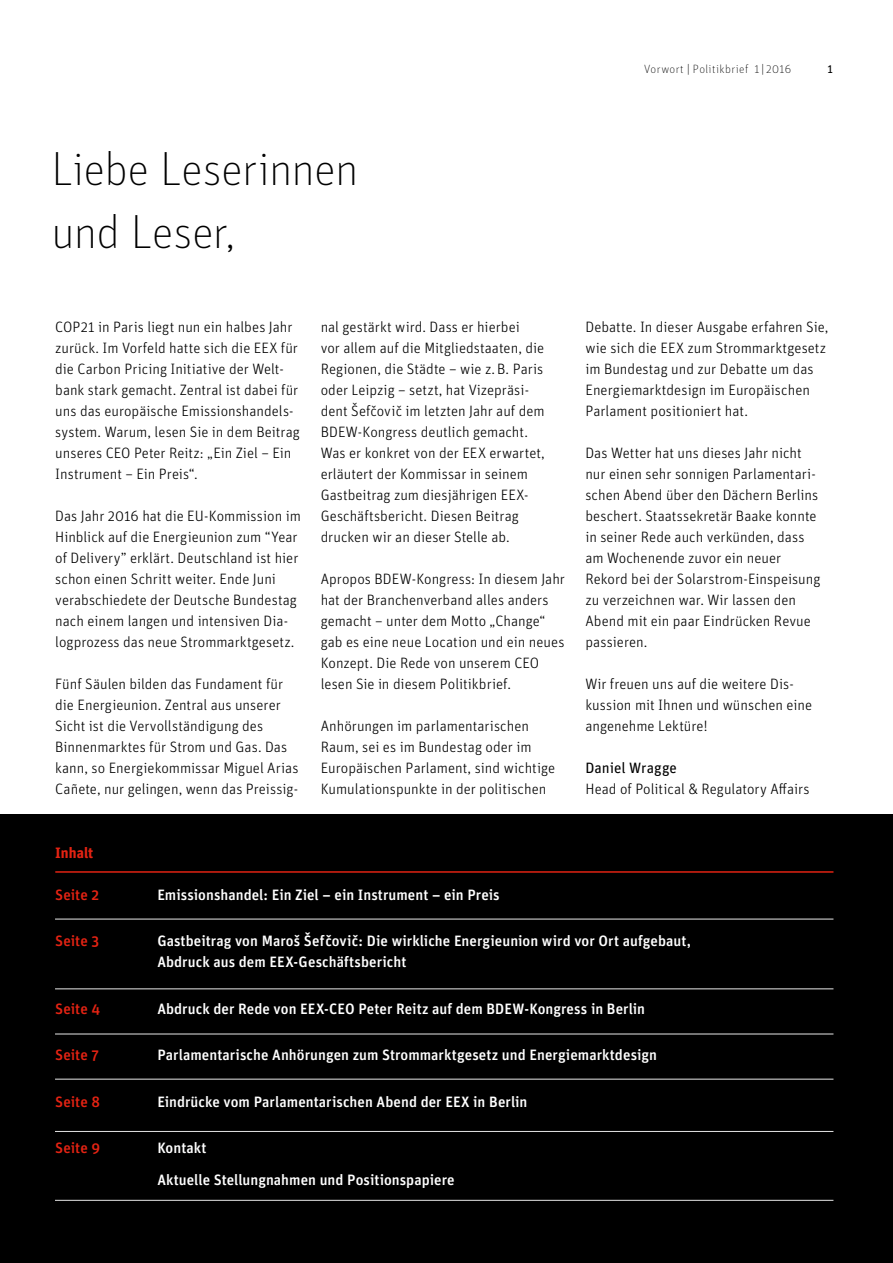
<style>
.page{position:relative;width:893px;height:1263px;background:#fff}
.page>*{position:absolute;margin:0;border:0;box-sizing:border-box;transform-origin:0 0}
.t1{font:100 48px/63px "Unit";letter-spacing:-.02em;color:#000}
.t2{font:300 15px/21px "Unit";color:#000}
.t3{font:500 15px/21px "Unit";letter-spacing:.005em;color:#fff}
.t4{font:500 15px "Unit";color:#e42313}
.t5{font:15px "Unit";color:#000}
.t6{font:700 15px "Unit";letter-spacing:.005em;color:#e42313}
.t7{font:100 12px "Unit";letter-spacing:.035em;color:#000}
.t8{font:12px "Unit";color:#000}
</style>
<div class="page">
<div style="left:0;top:815px;width:893px;height:448px;background:#000"></div>
<hr style="left:55px;top:871px;width:778px;height:2px;background:#e42313">
<hr style="left:55px;top:918px;width:778px;height:1px;background:#dadada">
<hr style="left:55px;top:988px;width:778px;height:1px;background:#dadada">
<hr style="left:55px;top:1033px;width:778px;height:1px;background:#dadada">
<hr style="left:55px;top:1078px;width:778px;height:2px;background:#dadada">
<hr style="left:55px;top:1131px;width:778px;height:1px;background:#dadada">
<hr style="left:55px;top:1200px;width:778px;height:1px;background:#dadada">
<p class="t7" style="left:644px;top:61px;width:149px">Vorwort | Politikbrief 1 | 2016</p>
<p class="t8" style="left:827px;top:61px;width:7px">1</p>
<h1 class="t1" style="left:51px;top:136px;width:308px">Liebe Leserinnen und Leser,</h1>
<p class="t2" style="left:55px;top:316px;width:246px">COP21 in Paris liegt nun ein halbes Jahr zurück. Im Vorfeld hatte sich die EEX für die Carbon Pricing Initiative der Welt&shy;bank stark gemacht. Zentral ist dabei für uns das europäische Emissionshandels&shy;system. Warum, lesen Sie in dem Beitrag unseres CEO Peter Reitz: „Ein Ziel – Ein Instrument – Ein Preis“.</p>
<p class="t2" style="left:55px;top:505px;width:247px">Das Jahr 2016 hat die EU-Kommission im Hinblick auf die Energieunion zum “Year of Delivery” erklärt. Deutschland ist hier schon einen Schritt weiter. Ende Juni verabschiedete der Deutsche Bundestag nach einem langen und intensiven Dia&shy;logprozess das neue Strommarktgesetz.</p>
<p class="t2" style="left:55px;top:673px;width:245px">Fünf Säulen bilden das Fundament für die Energieunion. Zentral aus unserer Sicht ist die Vervollständigung des Binnenmarktes für Strom und Gas. Das kann, so Energiekommissar Miguel Arias Cañete, nur gelingen, wenn das Preissig-</p>
<p class="t2" style="left:321px;top:316px;width:226px">nal gestärkt wird. Dass er hierbei<br>vor allem auf die Mitgliedstaaten, die Regionen, die Städte – wie z.B. Paris oder Leipzig – setzt, hat Vizepräsi&shy;dent Šefˇcoviˇc im letzten Jahr auf dem BDEW-Kongress deutlich gemacht.<br>Was er konkret von der EEX erwartet, erläutert der Kommissar in seinem Gastbeitrag zum diesjährigen EEX-Geschäftsbericht. Diesen Beitrag drucken wir an dieser Stelle ab.</p>
<p class="t2" style="left:321px;top:568px;width:246px">Apropos BDEW-Kongress: In diesem Jahr hat der Branchenverband alles anders gemacht – unter dem Motto „Change“ gab es eine neue Location und ein neues Konzept. Die Rede von unserem CEO lesen Sie in diesem Politikbrief.</p>
<p class="t2" style="left:321px;top:715px;width:236px">Anhörungen im parlamentarischen Raum, sei es im Bundestag oder im Europäischen Parlament, sind wichtige Kumulationspunkte in der politischen</p>
<p class="t2" style="left:585px;top:316px;width:245px">Debatte. In dieser Ausgabe erfahren Sie, wie sich die EEX zum Strommarktgesetz im Bundestag und zur Debatte um das Energiemarktdesign im Europäischen Parlament positioniert hat.</p>
<p class="t2" style="left:585px;top:442px;width:236px">Das Wetter hat uns dieses Jahr nicht nur einen sehr sonnigen Parlamentari&shy;schen Abend über den Dächern Berlins beschert. Staatssekretär Baake konnte in seiner Rede auch verkünden, dass am Wochenende zuvor ein neuer Rekord bei der Solarstrom-Einspeisung zu verzeichnen war. Wir lassen den Abend mit ein paar Eindrücken Revue passieren.</p>
<p class="t2" style="left:585px;top:673px;width:228px">Wir freuen uns auf die weitere Dis&shy;kussion mit Ihnen und wünschen eine angenehme Lektüre!</p>
<p class="t5" style="left:585px;top:758px;width:93px">Daniel Wragge</p>
<p class="t2" style="left:585px;top:778px;width:226px">Head of Political &amp; Regulatory Affairs</p>
<p class="t6" style="left:55px;top:843px;width:40px">Inhalt</p>
<p class="t4" style="left:55px;top:885px;width:45px">Seite 2</p>
<p class="t3" style="left:157px;top:883px;width:344px">Emissionshandel: Ein Ziel – ein Instrument – ein Preis</p>
<p class="t4" style="left:55px;top:931px;width:45px">Seite 3</p>
<p class="t3" style="left:157px;top:930px;width:535px">Gastbeitrag von Maroš Šefˇcoviˇc: Die wirkliche Energieunion wird vor Ort aufgebaut,<br>Abdruck aus dem EEX-Geschäftsbericht</p>
<p class="t4" style="left:55px;top:999px;width:47px">Seite 4</p>
<p class="t3" style="left:157px;top:998px;width:489px">Abdruck der Rede von EEX-CEO Peter Reitz auf dem BDEW-Kongress in Berlin</p>
<p class="t4" style="left:55px;top:1045px;width:45px">Seite 7</p>
<p class="t3" style="left:157px;top:1044px;width:501px">Parlamentarische Anhörungen zum Strommarktgesetz und Energiemarktdesign</p>
<p class="t4" style="left:55px;top:1092px;width:46px">Seite 8</p>
<p class="t3" style="left:157px;top:1091px;width:371px">Eindrücke vom Parlamentarischen Abend der EEX in Berlin</p>
<p class="t4" style="left:55px;top:1139px;width:46px">Seite 9</p>
<p class="t3" style="left:157px;top:1132px;width:299px;line-height:31.7px">Kontakt<br>Aktuelle Stellungnahmen und Positionspapiere</p>
</div>
